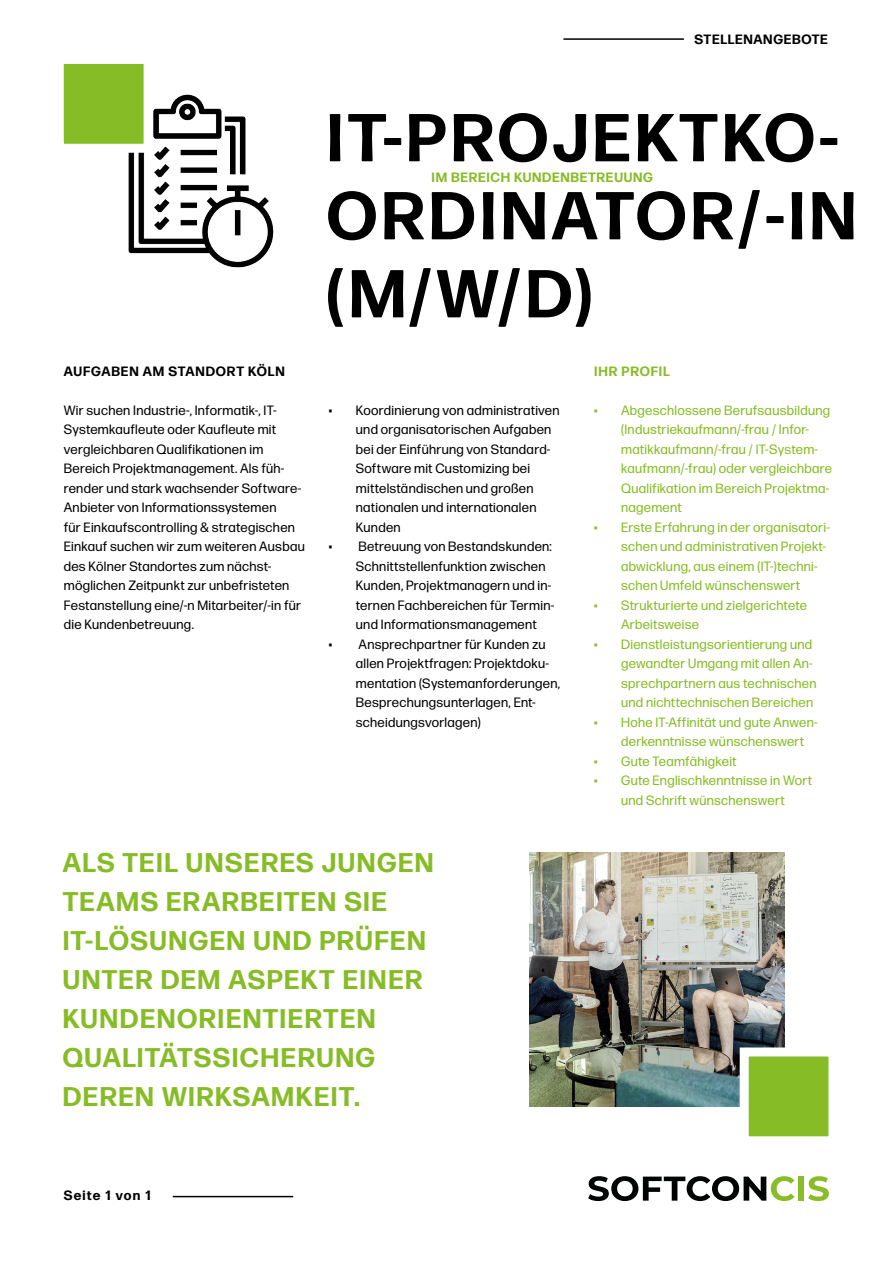
<style>
.page{position:relative;width:893px;height:1263px;background:#fff}
.page>*{position:absolute;margin:0;border:0;box-sizing:border-box;transform-origin:0 0}
.t1{font:700 67.5px/78px "Forma DJR Text";letter-spacing:.06em;color:#000}
.t2{font:700 27px/39px "Forma DJR Text";letter-spacing:.055em;color:#86bc25}
.t3{font:13.5px/19.5px "Forma DJR Text";letter-spacing:.02em;color:#000}
.t4{font:13.5px/19.5px "Forma DJR Text";letter-spacing:.02em;color:#86bc25}
.t5{font:700 13.5px "Forma DJR Text";letter-spacing:.055em;color:#000}
.t6{font:700 13.5px "Forma DJR Text";letter-spacing:.05em;color:#86bc25}
.t7{font:700 13.5px "Forma DJR Text";letter-spacing:.09em;color:#000}
</style>
<div class="page">
<img style="left:128px;top:94px;width:146px;height:174px">
<svg style="left:588px;top:1176px;width:206px;height:25px"></svg>
<div style="left:798px;top:1176px;width:6px;height:24px;background:#88bd28"></div>
<svg style="left:808px;top:1176px;width:21px;height:25px"></svg>
<hr style="left:173px;top:1196px;width:120px;height:1px;background:#000">
<svg style="left:63px;top:64px;width:94px;height:93px"></svg>
<hr style="left:563px;top:38px;width:121px;height:2px;background:#000">
<img style="left:530px;top:853px;width:255px;height:253px">
<svg style="left:735px;top:1043px;width:94px;height:94px"></svg>
<p class="t5" style="left:694px;top:31px;width:135px">STELLENANGEBOTE</p>
<h1 class="t1" style="left:327px;top:97px;width:531px">IT-PROJEKTKO-<br>ORDINATOR/-IN (M/W/D)</h1>
<p class="t6" style="left:432px;top:169px;width:223px">IM BEREICH KUNDENBETREUUNG</p>
<p class="t5" style="left:64px;top:362px;width:223px">AUFGABEN AM STANDORT KÖLN</p>
<p class="t3" style="left:64px;top:400px;width:243px">Wir suchen Industrie-, Informatik-, IT-Systemkaufleute oder Kaufleute mit vergleichbaren Qualifikationen im Bereich Projektmanagement. Als füh&shy;render und stark wachsender Software-Anbieter von Informationssystemen<br>für Einkaufscontrolling &amp; strategischen Einkauf suchen wir zum weiteren Ausbau des Kölner Standortes zum nächst&shy;möglichen Zeitpunkt zur unbefristeten Festanstellung eine/-n Mitarbeiter/-in für die Kundenbetreuung.</p>
<p class="t3" style="left:356px;top:400px;width:205px;text-indent:-27px">• Koordinierung von administrativen und organisatorischen Aufgaben bei der Einführung von Standard-<br>Software mit Customizing bei mittelständischen und großen nationalen und internationalen<br>Kunden</p>
<p class="t3" style="left:356px;top:536px;width:200px;text-indent:-27px">• Betreuung von Bestandskunden:<br>Schnittstellenfunktion zwischen Kunden, Projektmanagern und in&shy;ternen Fachbereichen für Termin&shy;und Informationsmanagement</p>
<p class="t3" style="left:356px;top:634px;width:206px;text-indent:-27px">• Ansprechpartner für Kunden zu allen Projektfragen: Projektdoku&shy;mentation (Systemanforderungen,<br>Besprechungsunterlagen, Ent&shy;scheidungsvorlagen)</p>
<h2 class="t2" style="left:63px;top:842px;width:372px">ALS TEIL UNSERES JUNGEN<br>TEAMS ERARBEITEN SIE<br>IT-LÖSUNGEN UND PRÜFEN<br>UNTER DEM ASPEKT EINER<br>KUNDENORIENTIERTEN<br>QUALITÄTSSICHERUNG<br>DEREN WIRKSAMKEIT.</h2>
<p class="t7" style="left:64px;top:1187px;width:88px">Seite 1 von 1</p>
<p class="t6" style="left:594px;top:362px;width:77px">IHR PROFIL</p>
<p class="t4" style="left:621px;top:400px;width:213px;text-indent:-27px">• Abgeschlossene Berufsausbildung (Industriekaufmann/-frau / Infor&shy;matikkaufmann/-frau / IT-System&shy;kaufmann/-frau) oder vergleichbare<br>Qualifikation im Bereich Projektma&shy;nagement</p>
<p class="t4" style="left:621px;top:517px;width:210px;text-indent:-27px">• Erste Erfahrung in der organisatori&shy;schen und administrativen Projekt&shy;abwicklung, aus einem (IT-)techni&shy;schen Umfeld wünschenswert</p>
<p class="t4" style="left:621px;top:595px;width:187px;text-indent:-27px">• Strukturierte und zielgerichtete<br>Arbeitsweise</p>
<p class="t4" style="left:621px;top:634px;width:197px;text-indent:-27px">• Dienstleistungsorientierung und gewandter Umgang mit allen An&shy;sprechpartnern aus technischen und nichttechnischen Bereichen</p>
<p class="t4" style="left:621px;top:712px;width:198px;text-indent:-27px">• Hohe IT-Affinität und gute Anwen&shy;derkenntnisse wünschenswert</p>
<p class="t4" style="left:594px;top:751px;width:144px">• Gute Teamfähigkeit</p>
<p class="t4" style="left:594px;top:770px;width:220px;text-align:center">• Gute Englischkenntnisse in Wort und Schrift wünschenswert</p>
</div>
